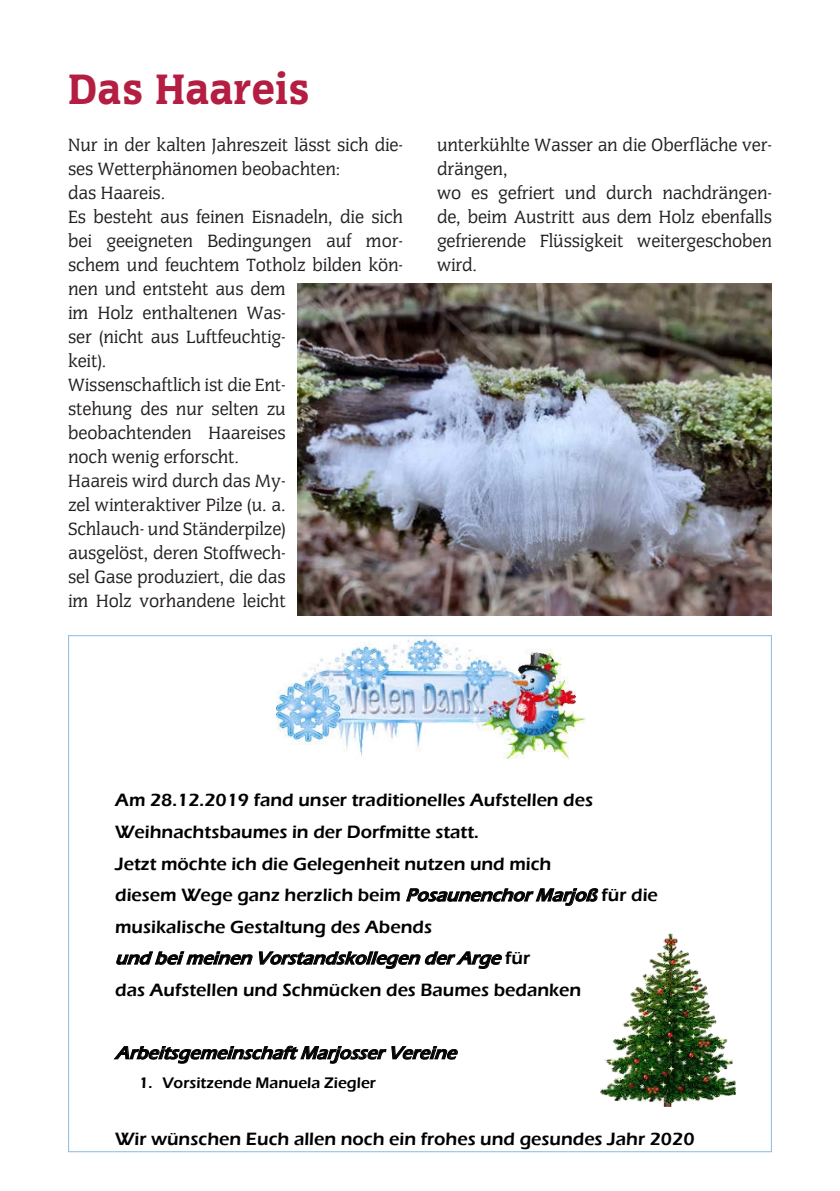
<style>
.page{position:relative;width:840px;height:1191px;background:#fff}
.page>*{position:absolute;margin:0;border:0;box-sizing:border-box;transform-origin:0 0}
.t1{font:48px "Cg Congress Hy";color:#b31e42}
.t2{font:20px/24px "Cg Congress";color:#231f20}
.t3{font:600 18.4px/31.6px "Eras ITC";color:#000}
.t4{font:italic 600 18.4px "Eras ITC";color:#000}
.t5{font:600 15.8px "Eras ITC";color:#000}
.s1{font-style:italic}
</style>
<div class="page">
<img style="left:297px;top:283px;width:474px;height:332px">
<img style="left:600px;top:933px;width:135px;height:173px">
<img style="left:277px;top:637px;width:308px;height:122px">
<h1 class="t1" style="left:68px;top:55px;width:242px">Das Haareis</h1>
<p class="t2" style="left:68px;top:132px;width:336px">Nur in der kalten Jahreszeit lässt sich die&shy;ses Wetterphänomen beobachten:<br>das Haareis.<br>Es besteht aus feinen Eisnadeln, die sich bei geeigneten Bedingungen auf mor&shy;schem und feuchtem Totholz bilden kön&shy;nen und entsteht aus dem<br>im Holz enthaltenen Was-<br>ser (nicht aus Luftfeuchtig-<br>keit).<br>Wissenschaftlich ist die Ent-<br>stehung des nur selten zu beobachtenden Haareises<br>noch wenig erforscht.<br>Haareis wird durch das My-<br>zel winteraktiver Pilze (u. a.<br>Schlauch- und Ständerpilze)<br>ausgelöst, deren Stoffwech-<br>sel Gase produziert, die das<br>im Holz vorhandene leicht</p>
<p class="t2" style="left:437px;top:132px;width:336px">unterkühlte Wasser an die Oberfläche ver&shy;drängen,<br>wo es gefriert und durch nachdrängen&shy;de, beim Austritt aus dem Holz ebenfalls gefrierende Flüssigkeit weitergeschoben wird.</p>
<p class="t3" style="left:115px;top:786px;width:543px">Am 28.12.2019 fand unser traditionelles Aufstellen des Weihnachtsbaumes in der Dorfmitte statt.<br>Jetzt möchte ich die Gelegenheit nutzen und mich<br>diesem Wege ganz herzlich beim <span class="s1">PosaunenchorMarjoß</span>für die musikalische Gestaltung des Abends<br><span class="s1">und beimeinen Vorstandskollegen derArge</span> f ü r<br>das Aufstellen und Schmücken des Baumes bedanken</p>
<p class="t4" style="left:115px;top:1045px;width:347px">ArbeitsgemeinschaftMarjosserVereine</p>
<p class="t5" style="left:139px;top:1076px;width:238px">1. Vorsitzende Manuela Ziegler</p>
<p class="t3" style="left:115px;top:1124px;width:580px">Wir wünschen Euch allen noch ein frohes und gesundes Jahr 2020</p>
</div>
